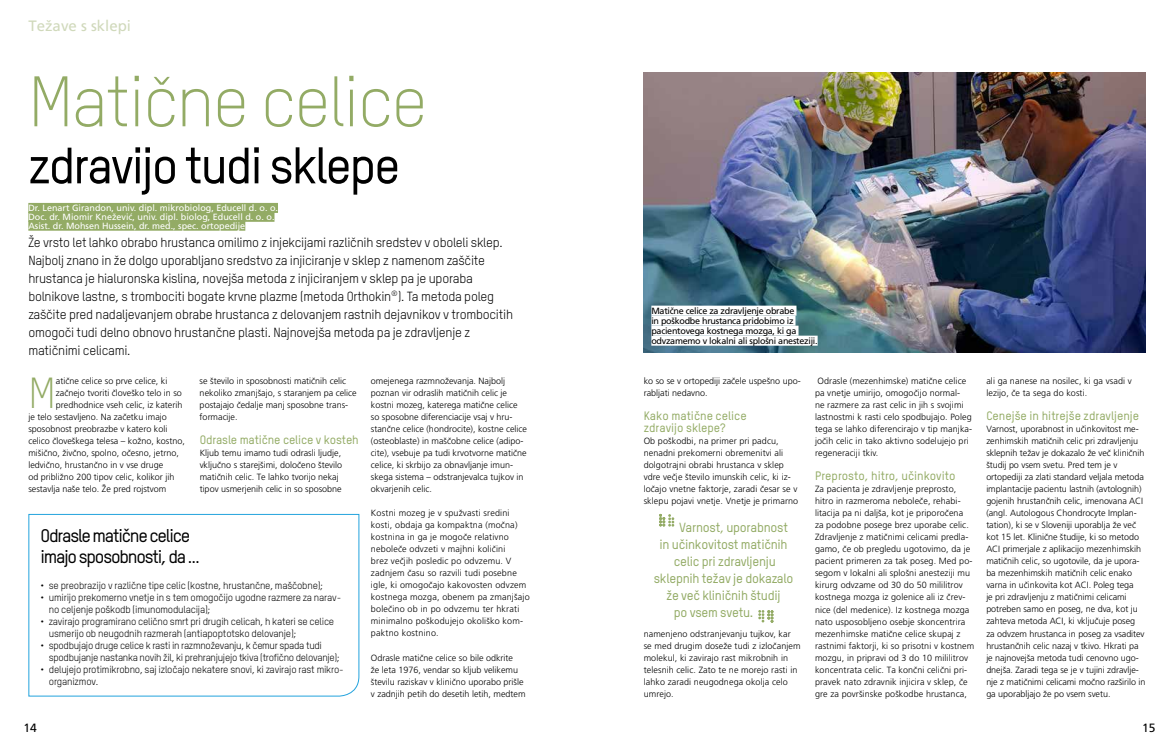
<style>
.page{position:relative;width:1174px;height:749px;background:#fff}
.page>*{position:absolute;margin:0;border:0;box-sizing:border-box;transform-origin:0 0}
.t1{font:300 70px "TSTARCE";letter-spacing:-.03em;color:#93ab65}
.t2{font:500 50px "TSTARCE";letter-spacing:-.045em;color:#000}
.t3{font:300 42.7px "TSTARCE";color:#93ab65}
.t4{font:500 18px/21px "TSTARCE";letter-spacing:-.065em;color:#000}
.t5{font:15px "Frutiger LT Std";color:#d0d9bb}
.t6{font:13px/18px "TSTARCE";letter-spacing:-.02em;color:#000}
.t7{font:500 13px "TSTARCE";letter-spacing:-.02em;color:#93ab65}
.t8{font:500 12px/12px "TSTARCE";color:#93ab65}
.t9{font:12px "Frutiger LT Std";color:#000}
.t10{font:10px/12px "TSTARCE";letter-spacing:-.02em;color:#000}
.t11{font:300 9px/12px "Frutiger LT Std";color:#000}
.t12{font:300 9px/12px "Frutiger LT Std";letter-spacing:.02em;color:#000}
.t13{font:9px/8.9px "Frutiger LT Std";color:#fff}
.t14{font:9px/10px "Frutiger LT Std";letter-spacing:-.03em;color:#000}
</style>
<div class="page">
<img style="left:643px;top:72px;width:502px;height:280px">
<svg style="left:659px;top:513px;width:15px;height:13px"></svg>
<svg style="left:758px;top:610px;width:15px;height:12px"></svg>
<div style="left:28px;top:203px;width:250px;height:10px;background:#93ab65"></div>
<div style="left:28px;top:212px;width:246px;height:10px;background:#93ab65"></div>
<div style="left:28px;top:221px;width:217px;height:10px;background:#93ab65"></div>
<svg style="left:28px;top:513px;width:332px;height:183px"></svg>
<div style="left:651px;top:305px;width:145px;height:10px;background:#fff"></div>
<div style="left:651px;top:315px;width:144px;height:10px;background:#fff"></div>
<div style="left:651px;top:325px;width:147px;height:10px;background:#fff"></div>
<div style="left:651px;top:335px;width:166px;height:10px;background:#fff"></div>
<h3 class="t5" style="left:28px;top:17px;width:104px">Težave s sklepi</h3>
<h1 class="t1" style="left:28px;top:60px;width:401px">Matične celice</h1>
<h2 class="t2" style="left:28px;top:135px;width:373px">zdravijo tudi sklepe</h2>
<p class="t13" style="left:28px;top:203px;width:251px">Dr. Lenart Girandon, univ. dipl. mikrobiolog, Educell d. o. o.<br>Doc. dr. Miomir Knežević, univ. dipl. biolog, Educell d. o. o.<br>Asist. dr. Mohsen Hussein, dr. med., spec. ortopedije</p>
<p class="t6" style="left:28px;top:233px;width:486px">Že vrsto let lahko obrabo hrustanca omilimo z injekcijami različnih sredstev v oboleli sklep.<br>Najbolj znano in že dolgo uporabljano sredstvo za injiciranje v sklep z namenom zaščite hrustanca je hialuronska kislina, novejša metoda z injiciranjem v sklep pa je uporaba bolnikove lastne, s trombociti bogate krvne plazme (metoda Orthokin<sup>®</sup>). Ta metoda poleg zaščite pred nadaljevanjem obrabe hrustanca z delovanjem rastnih dejavnikov v trombocitih omogoči tudi delno obnovo hrustančne plasti. Najnovejša metoda pa je zdravljenje z matičnimi celicami.</p>
<h3 class="t3" style="left:28px;top:368px;width:29px">M</h3>
<p class="t11" style="left:56px;top:375px;width:113px">atične celice so prve celice, ki</p>
<p class="t11" style="left:56px;top:387px;width:127px">začnejo tvoriti človeško telo in so</p>
<p class="t11" style="left:56px;top:399px;width:128px">predhodnice vseh celic, iz katerih</p>
<p class="t11" style="left:28px;top:411px;width:140px">je telo sestavljeno. Na začetku imajo</p>
<p class="t11" style="left:28px;top:423px;width:141px">sposobnost preobrazbe v katero koli</p>
<p class="t11" style="left:28px;top:435px;width:158px">celico človeškega telesa – kožno, kostno,</p>
<p class="t11" style="left:28px;top:447px;width:152px">mišično, živčno, spolno, očesno, jetrno,</p>
<p class="t11" style="left:28px;top:459px;width:137px">ledvično, hrustančno in v vse druge</p>
<p class="t11" style="left:28px;top:471px;width:148px">od približno 200 tipov celic, kolikor jih</p>
<p class="t11" style="left:28px;top:483px;width:140px">sestavlja naše telo. Že pred rojstvom</p>
<p class="t11" style="left:200px;top:375px;width:159px">se število in sposobnosti matičnih celic nekoliko zmanjšajo, s staranjem pa celice postajajo čedalje manj sposobne trans&shy;formacije.</p>
<h3 class="t8" style="left:200px;top:434px;width:160px">Odrasle matične celice v kosteh</h3>
<p class="t11" style="left:200px;top:447px;width:144px">Kljub temu imamo tudi odrasli ljudje, vključno s starejšimi, določeno število matičnih celic. Te lahko tvorijo nekaj tipov usmerjenih celic in so sposobne</p>
<h3 class="t4" style="left:40px;top:524px;width:161px">Odrasle matične celice imajo sposobnosti, da …</h3>
<p class="t10" style="left:40px;top:578px;width:284px">• se preobrazijo v različne tipe celic (kostne, hrustančne, maščobne);</p>
<p class="t10" style="left:49px;top:590px;width:294px;text-indent:-8px">• umirijo prekomerno vnetje in s tem omogočijo ugodne razmere za narav&shy;no celjenje poškodb (imunomodulacija);</p>
<p class="t10" style="left:49px;top:614px;width:287px;text-indent:-8px">• zavirajo programirano celično smrt pri drugih celicah, h kateri se celice usmerijo ob neugodnih razmerah (antiapoptotsko delovanje);</p>
<p class="t10" style="left:49px;top:638px;width:292px;text-indent:-8px">• spodbujajo druge celice k rasti in razmnoževanju, k čemur spada tudi spodbujanje nastanka novih žil, ki prehranjujejo tkiva (trofično delovanje);</p>
<p class="t10" style="left:49px;top:662px;width:296px;text-indent:-8px">• delujejo protimikrobno, saj izločajo nekatere snovi, ki zavirajo rast mikro&shy;organizmov.</p>
<p class="t11" style="left:371px;top:375px;width:158px">omejenega razmnoževanja. Najbolj poznan vir odraslih matičnih celic je kostni mozeg, katerega matične celice so sposobne diferenciacije vsaj v hru&shy;stančne celice (hondrocite), kostne celice (osteoblaste) in maščobne celice (adipo&shy;cite), vsebuje pa tudi krvotvorne matične celice, ki skrbijo za obnavljanje imun&shy;skega sistema – odstranjevalca tujkov in okvarjenih celic.</p>
<p class="t12" style="left:371px;top:507px;width:160px">Kostni mozeg je v spužvasti sredini kosti, obdaja ga kompaktna (močna) kostnina in ga je mogoče relativno neboleče odvzeti v majhni količini<br>brez večjih posledic po odvzemu. V zadnjem času so razvili tudi posebne igle, ki omogočajo kakovosten odvzem kostnega mozga, obenem pa zmanjšajo bolečino ob in po odvzemu ter hkrati minimalno poškodujejo okoliško kom&shy;paktno kostnino.</p>
<p class="t11" style="left:371px;top:651px;width:156px">Odrasle matične celice so bile odkrite<br>že leta 1976, vendar so kljub velikemu številu raziskav v klinično uporabo prišle v zadnjih petih do desetih letih, medtem</p>
<p class="t14" style="left:651px;top:305px;width:168px">Matične celice za zdravljenje obrabe<br>in poškodbe hrustanca pridobimo iz pacientovega kostnega mozga, ki ga odvzamemo v lokalni ali splošni anesteziji.</p>
<p class="t11" style="left:643px;top:375px;width:159px">ko so se v ortopediji začele uspešno upo&shy;rabljati nedavno.</p>
<h3 class="t8" style="left:643px;top:410px;width:104px">Kako matične celice zdravijo sklepe?</h3>
<p class="t11" style="left:643px;top:435px;width:156px">Ob poškodbi, na primer pri padcu, nenadni prekomerni obremenitvi ali dolgotrajni obrabi hrustanca v sklep vdre večje število imunskih celic, ki iz&shy;ločajo vnetne faktorje, zaradi česar se v sklepu pojavi vnetje. Vnetje je primarno</p>
<h3 class="t7" style="left:679px;top:519px;width:110px">Varnost, uporabnost</h3>
<h3 class="t7" style="left:659px;top:536px;width:130px">in učinkovitost matičnih</h3>
<h3 class="t7" style="left:674px;top:553px;width:104px">celic pri zdravljenju</h3>
<h3 class="t7" style="left:654px;top:570px;width:141px">sklepnih težav je dokazalo</h3>
<h3 class="t7" style="left:666px;top:587px;width:116px">že več kliničnih študij</h3>
<h3 class="t7" style="left:673px;top:604px;width:81px">po vsem svetu.</h3>
<p class="t11" style="left:643px;top:627px;width:158px">namenjeno odstranjevanju tujkov, kar se med drugim doseže tudi z izločanjem molekul, ki zavirajo rast mikrobnih in telesnih celic. Zato te ne morejo rasti in lahko zaradi neugodnega okolja celo umrejo.</p>
<p class="t11" style="left:815px;top:375px;width:159px">Odrasle (mezenhimske) matične celice pa vnetje umirijo, omogočijo normal-<br>ne razmere za rast celic in jih s svojimi lastnostmi k rasti celo spodbujajo. Poleg tega se lahko diferencirajo v tip manjka&shy;jočih celic in tako aktivno sodelujejo pri regeneraciji tkiv.</p>
<h3 class="t8" style="left:815px;top:470px;width:142px">Preprosto, hitro, učinkovito</h3>
<p class="t11" style="left:815px;top:483px;width:161px">Za pacienta je zdravljenje preprosto, hitro in razmeroma neboleče, rehabi&shy;litacija pa ni daljša, kot je priporočena<br>za podobne posege brez uporabe celic.<br>Zdravljenje z matičnimi celicami predla&shy;gamo, če ob pregledu ugotovimo, da je pacient primeren za tak poseg. Med po&shy;segom v lokalni ali splošni anesteziji mu kirurg odvzame od 30 do 50 mililitrov kostnega mozga iz golenice ali iz črev&shy;nice (del medenice). Iz kostnega mozga nato usposobljeno osebje skoncentrira mezenhimske matične celice skupaj z rastnimi faktorji, ki so prisotni v kostnem mozgu, in pripravi od 3 do 10 mililitrov koncentrata celic. Ta končni celični pri&shy;pravek nato zdravnik injicira v sklep, če gre za površinske poškodbe hrustanca,</p>
<p class="t11" style="left:986px;top:375px;width:147px">ali ga nanese na nosilec, ki ga vsadi v lezijo, če ta sega do kosti.</p>
<h3 class="t8" style="left:986px;top:410px;width:154px">Cenejše in hitrejše zdravljenje</h3>
<p class="t11" style="left:986px;top:423px;width:161px">Varnost, uporabnost in učinkovitost me&shy;zenhimskih matičnih celic pri zdravljenju sklepnih težav je dokazalo že več kliničnih študij po vsem svetu. Pred tem je v ortopediji za zlati standard veljala metoda implantacije pacientu lastnih (avtolognih) gojenih hrustančnih celic, imenovana ACI (angl. Autologous Chondrocyte Implan&shy;tation), ki se v Sloveniji uporablja že več kot 15 let. Klinične študije, ki so metodo ACI primerjale z aplikacijo mezenhimskih matičnih celic, so ugotovile, da je upora&shy;ba mezenhimskih matičnih celic enako varna in učinkovita kot ACI. Poleg tega<br>je pri zdravljenju z matičnimi celicami potreben samo en poseg, ne dva, kot ju zahteva metoda ACI, ki vključuje poseg za odvzem hrustanca in poseg za vsaditev hrustančnih celic nazaj v tkivo. Hkrati pa je najnovejša metoda tudi cenovno ugo&shy;dnejša. Zaradi tega se je v tujini zdravlje&shy;nje z matičnimi celicami močno razširilo in ga uporabljajo že po vsem svetu.</p>
<h3 class="t9" style="left:23px;top:720px;width:15px">14</h3>
<h3 class="t9" style="left:1142px;top:720px;width:15px">15</h3>
</div>
